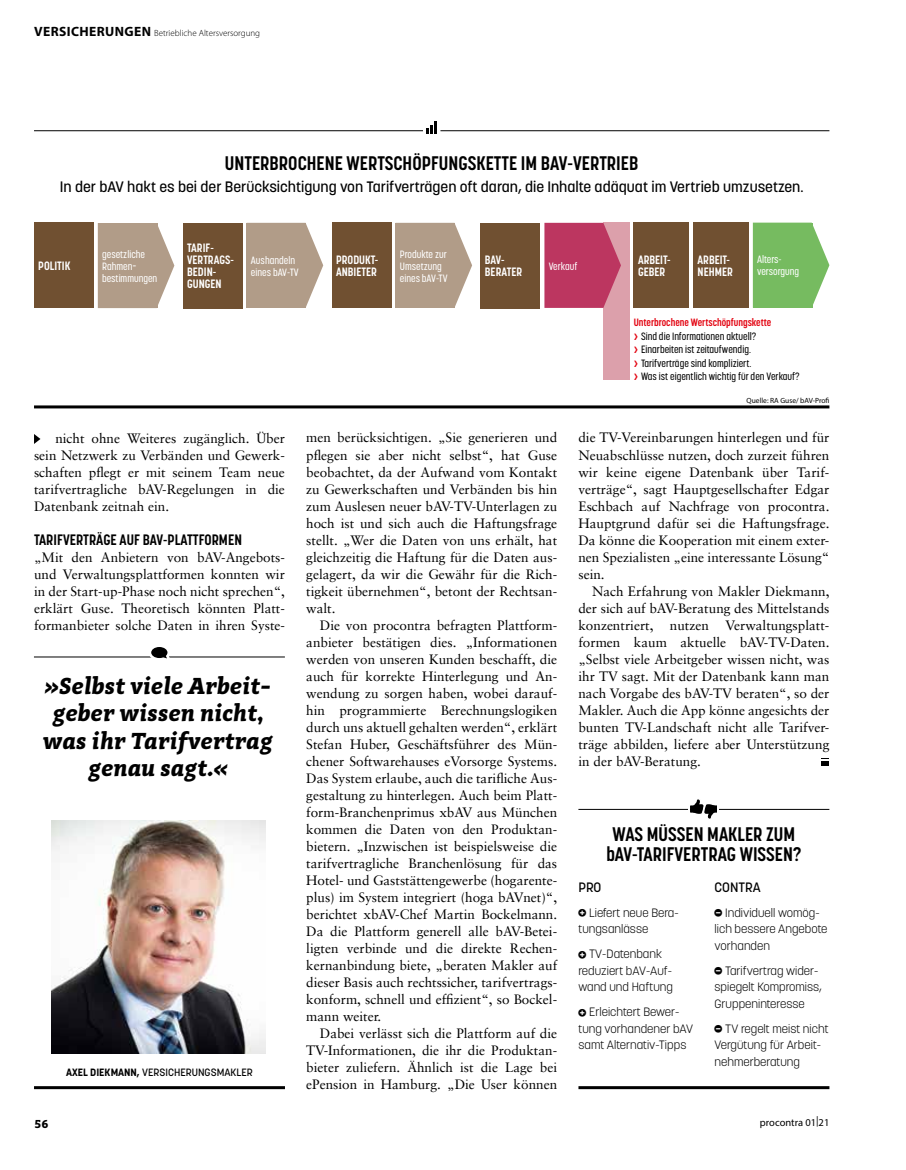
<style>
.page{position:relative;width:906px;height:1170px;background:#fff}
.page>*{position:absolute;margin:0;border:0;box-sizing:border-box;transform-origin:0 0}
.t1{font:italic 700 24px/27px "Adagio Slab";color:#000;text-align:center}
.t2{font:700 19.5px/19.5px "Korolev Condensed";color:#000;text-align:center}
.t3{font:500 15px "Korolev";color:#000}
.t4{font:700 15px "Korolev Condensed";color:#000}
.t5{font:13.5px/17px "Sabon LT";color:#000;text-align:justify}
.t6{font:500 13.5px "Korolev";color:#000}
.t7{font:300 12px/16.5px "Korolev";color:#000}
.t8{font:700 12px/12px "Korolev Condensed";color:#fff}
.t9{font:700 12px "Adagio Slab";color:#000}
.t10{font:500 10.5px/13.5px "Korolev Condensed";color:#000}
.t11{font:500 10.5px/12px "Korolev Condensed";color:#fff}
.t12{font:500 10.5px "Korolev";color:#000}
.t13{font:10.5px "Myriad Pro";color:#000}
.t14{font:300 9px "Myriad Pro";color:#000}
.t15{font:7.5px "Myriad Pro";color:#000}
.s1{font-weight:700;font-size:13.5px}
.s2{font-weight:700;color:#e30613}
.s3{font-family:"Benton Sans";font-size:12px;color:#e30613}
.s4{font-weight:700}
</style>
<div class="page">
<div style="left:603px;top:222px;width:26px;height:158px;background:#dca0ab"></div>
<svg style="left:821px;top:758px;width:8px;height:7px"></svg>
<hr style="left:578px;top:1086px;width:251px;height:3px;background:#000">
<hr style="left:578px;top:809px;width:251px;height:1px;background:#000">
<svg style="left:688px;top:799px;width:31px;height:20px"></svg>
<svg style="left:34px;top:434px;width:6px;height:10px"></svg>
<hr style="left:34px;top:656px;width:251px;height:1px;background:#000">
<svg style="left:147px;top:647px;width:27px;height:12px"></svg>
<hr style="left:34px;top:1086px;width:251px;height:3px;background:#000">
<img style="left:51px;top:820px;width:214px;height:233px">
<hr style="left:34px;top:130px;width:795px;height:1px;background:#000">
<svg style="left:421px;top:121px;width:21px;height:13px"></svg>
<hr style="left:34px;top:405px;width:795px;height:3px;background:#000">
<svg style="left:157px;top:223px;width:17px;height:85px"></svg>
<div style="left:34px;top:223px;width:60px;height:85px;background:#705031"></div>
<div style="left:98px;top:223px;width:59px;height:85px;background:#b19c88"></div>
<div style="left:183px;top:223px;width:59px;height:85px;background:#705031"></div>
<div style="left:332px;top:223px;width:59px;height:85px;background:#705031"></div>
<div style="left:480px;top:223px;width:60px;height:85px;background:#705031"></div>
<div style="left:634px;top:222px;width:55px;height:85px;background:#705031"></div>
<div style="left:693px;top:222px;width:55px;height:85px;background:#705031"></div>
<svg style="left:306px;top:224px;width:17px;height:83px"></svg>
<div style="left:247px;top:223px;width:59px;height:85px;background:#b19c88"></div>
<svg style="left:455px;top:224px;width:17px;height:83px"></svg>
<div style="left:395px;top:223px;width:60px;height:85px;background:#b19c88"></div>
<svg style="left:544px;top:223px;width:77px;height:85px;background:#c04369"></svg>
<svg style="left:753px;top:222px;width:76px;height:86px"></svg>
<div style="left:753px;top:223px;width:59px;height:84px;background:#76bb60"></div>
<p class="t14" style="left:34px;top:28px;width:227px"><span class="s1">VERSICHERUNGEN</span> Betriebliche Altersversorgung</p>
<h2 class="t2" style="left:225px;top:153px;width:415px">UNTERBROCHENE WERTSCHÖPFUNGSKETTE IM BAV-VERTRIEB</h2>
<p class="t3" style="left:60px;top:177px;width:745px">In der bAV hakt es bei der Berücksichtigung von Tarifverträgen oft daran, die Inhalte adäquat im Vertrieb umzusetzen.</p>
<p class="t8" style="left:38px;top:260px;width:34px">POLITIK</p>
<p class="t11" style="left:102px;top:248px;width:57px">gesetzliche<br>Rahmen&shy;bestimmungen</p>
<p class="t8" style="left:187px;top:242px;width:47px">TARIF-<br>VERTRAGS-<br>BEDIN-<br>GUNGEN</p>
<p class="t8" style="left:336px;top:254px;width:43px">PRODUKT-<br>ANBIETER</p>
<p class="t8" style="left:485px;top:254px;width:39px">BAV-<br>BERATER</p>
<p class="t8" style="left:638px;top:253px;width:33px">ARBEIT-<br>GEBER</p>
<p class="t8" style="left:697px;top:253px;width:37px">ARBEIT-<br>NEHMER</p>
<p class="t10" style="left:634px;top:316px;width:167px"><span class="s2">Unterbrochene Wertschöpfungskette<br></span><span class="s3">›</span> Sind die Informationen aktuell?<br><span class="s3">›</span> Einarbeiten ist zeitaufwendig.<br><span class="s3">›</span> Tarifverträge sind kompliziert.<br><span class="s3">›</span> Was ist eigentlich wichtig für den Verkauf?</p>
<p class="t11" style="left:251px;top:254px;width:49px">Aushandeln eines bAV-TV</p>
<p class="t11" style="left:400px;top:248px;width:49px">Produkte zur<br>Umsetzung eines bAV-TV</p>
<p class="t11" style="left:549px;top:260px;width:30px">Verkauf</p>
<p class="t11" style="left:757px;top:254px;width:44px">Alters&shy;versorgung</p>
<p class="t5" style="left:34px;top:429px;width:252px;text-indent:21px">nicht ohne Weiteres zugänglich. Über sein Netzwerk zu Verbänden und Gewerk&shy;schaften pflegt er mit seinem Team neue tarifvertragliche bAV-Regelungen in die Datenbank zeitnah ein.</p>
<p class="t4" style="left:34px;top:530px;width:209px">TARIFVERTRÄGE AUF BAV-PLATTFORMEN</p>
<p class="t5" style="left:34px;top:548px;width:252px">„Mit den Anbietern von bAV-Angebots&shy;und Verwaltungsplattformen konnten wir in der Start-up-Phase noch nicht sprechen“, erklärt Guse. Theoretisch könnten Platt&shy;formanbieter solche Daten in ihren Syste-</p>
<h1 class="t1" style="left:44px;top:673px;width:232px">»Selbst viele Arbeit&shy;geber wissen nicht, was ihr Tarifvertrag genau sagt.«</h1>
<p class="t12" style="left:66px;top:1065px;width:188px"><span class="s4">AXEL DIEKMANN,</span> VERSICHERUNGSMAKLER</p>
<p class="t5" style="left:306px;top:429px;width:252px">men berücksichtigen. „Sie generieren und pflegen sie aber nicht selbst“, hat Guse beobachtet, da der Aufwand vom Kontakt zu Gewerkschaften und Verbänden bis hin zum Auslesen neuer bAV-TV-Unterlagen zu hoch ist und sich auch die Haftungsfrage stellt. „Wer die Daten von uns erhält, hat gleichzeitig die Haftung für die Daten aus&shy;gelagert, da wir die Gewähr für die Rich&shy;tigkeit übernehmen“, betont der Rechtsan&shy;walt.</p>
<p class="t5" style="left:306px;top:616px;width:252px;text-indent:14px">Die von procontra befragten Plattform&shy;anbieter bestätigen dies. „Informationen werden von unseren Kunden beschafft, die auch für korrekte Hinterlegung und An&shy;wendung zu sorgen haben, wobei darauf&shy;hin programmierte Berechnungslogiken durch uns aktuell gehalten werden“, erklärt Stefan Huber, Geschäftsführer des Mün&shy;chener Softwarehauses eVorsorge Systems.<br>Das System erlaube, auch die tarifliche Aus&shy;gestaltung zu hinterlegen. Auch beim Platt&shy;form-Branchenprimus xbAV aus München kommen die Daten von den Produktan&shy;bietern. „Inzwischen ist beispielsweise die tarifvertragliche Branchenlösung für das Hotel- und Gaststättengewerbe (hogarente&shy;plus) im System integriert (hoga bAVnet)“, berichtet xbAV-Chef Martin Bockelmann.<br>Da die Plattform generell alle bAV-Betei&shy;ligten verbinde und die direkte Rechen&shy;kernanbindung biete, „beraten Makler auf dieser Basis auch rechtssicher, tarifvertrags&shy;konform, schnell und effizient“, so Bockel&shy;mann weiter.</p>
<p class="t5" style="left:306px;top:1024px;width:252px;text-indent:14px">Dabei verlässt sich die Plattform auf die TV-Informationen, die ihr die Produktan&shy;bieter zuliefern. Ähnlich ist die Lage bei ePension in Hamburg. „Die User können</p>
<p class="t15" style="left:746px;top:395px;width:84px">Quelle: RA Guse/ bAV-Profi</p>
<p class="t5" style="left:578px;top:429px;width:252px">die TV-Vereinbarungen hinterlegen und für Neuabschlüsse nutzen, doch zurzeit führen wir keine eigene Datenbank über Tarif&shy;verträge“, sagt Hauptgesellschafter Edgar Eschbach auf Nachfrage von procontra.<br>Hauptgrund dafür sei die Haftungsfrage.<br>Da könne die Kooperation mit einem exter&shy;nen Spezialisten „eine interessante Lösung“ sein.</p>
<p class="t5" style="left:578px;top:582px;width:252px;text-indent:14px">Nach Erfahrung von Makler Diekmann, der sich auf bAV-Beratung des Mittelstands konzentriert, nutzen Verwaltungsplatt&shy;formen kaum aktuelle bAV-TV-Daten. „Selbst viele Arbeitgeber wissen nicht, was ihr TV sagt. Mit der Datenbank kann man nach Vorgabe des bAV-TV beraten“, so der Makler. Auch die App könne angesichts der bunten TV-Landschaft nicht alle Tarifver&shy;träge abbilden, liefere aber Unterstützung in der bAV-Beratung.</p>
<h2 class="t2" style="left:606px;top:824px;width:196px">WAS MÜSSEN MAKLER ZUM bAV-TARIFVERTRAG WISSEN?</h2>
<p class="t6" style="left:578px;top:878px;width:25px">PRO</p>
<p class="t7" style="left:578px;top:904px;width:102px;text-indent:11px">Liefert neue Bera&shy;tungsanlässe</p>
<p class="t7" style="left:578px;top:945px;width:96px;text-align:center">TV-Datenbank reduziert bAV-Auf&shy;wand und Haftung</p>
<p class="t7" style="left:578px;top:1003px;width:116px;text-align:center">Erleichtert Bewer&shy;tung vorhandener bAV samt Alternativ-Tipps</p>
<p class="t6" style="left:714px;top:878px;width:48px">CONTRA</p>
<p class="t7" style="left:714px;top:904px;width:114px;text-indent:11px">Individuell womög&shy;lich bessere Angebote vorhanden</p>
<p class="t7" style="left:714px;top:962px;width:109px;text-indent:11px">Tarifvertrag wider&shy;spiegelt Kompromiss,<br>Gruppeninteresse</p>
<p class="t7" style="left:714px;top:1020px;width:116px;text-indent:11px">TV regelt meist nicht<br>Vergütung für Arbeit&shy;nehmerberatung</p>
<p class="t9" style="left:35px;top:1116px;width:15px">56</p>
<p class="t13" style="left:760px;top:1115px;width:71px">procontra 01|21</p>
</div>
